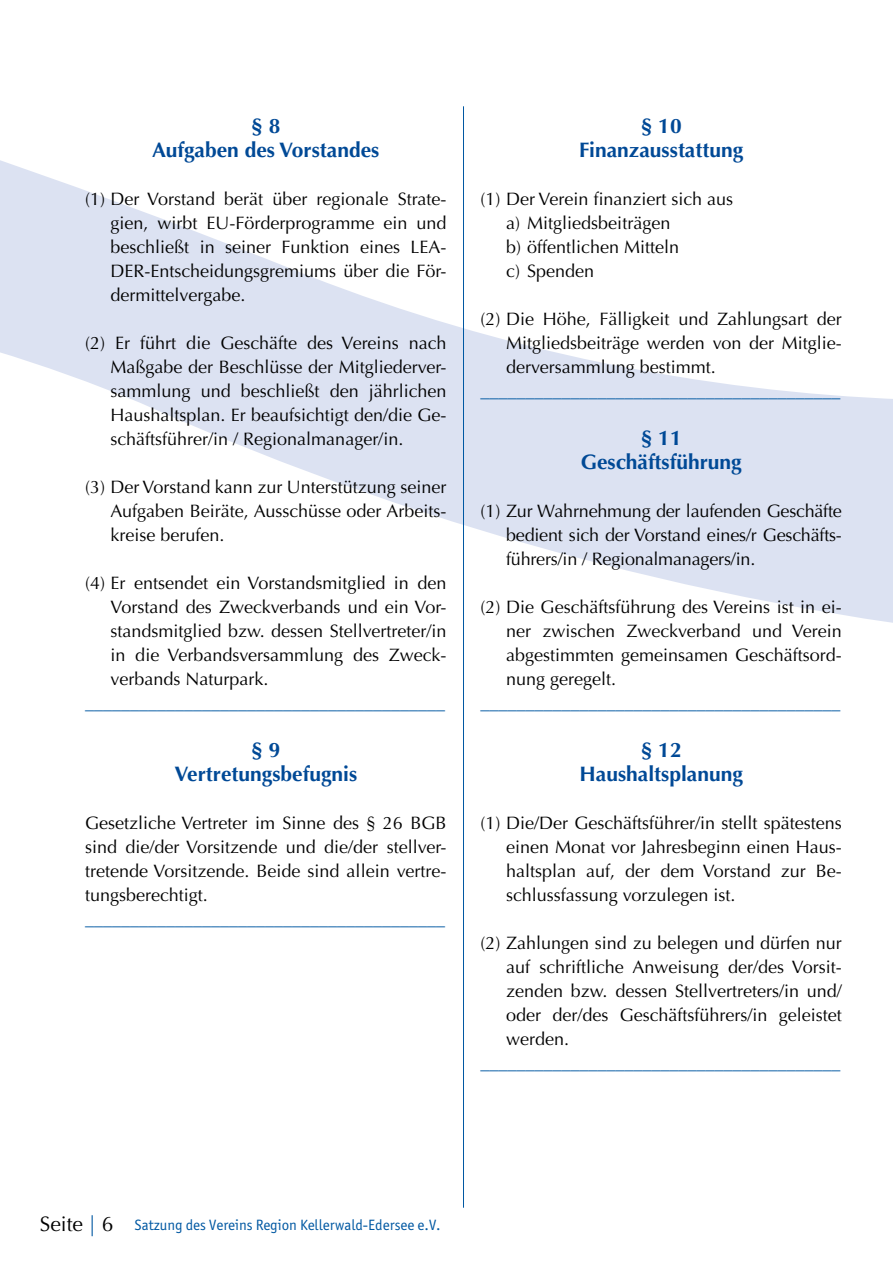
<style>
.page{position:relative;width:893px;height:1263px;background:#fff}
.page>*{position:absolute;margin:0;border:0;box-sizing:border-box;transform-origin:0 0}
.t1{font:700 21px/24px "Optima";color:#004996;text-align:center}
.t2{font:18px/24px "Optima";color:#000;text-align:justify}
.t3{font:18px "Optima";color:#0058a2}
.t4{font:15px "Officina Sans ITC Pro";color:#0058a2}
.s1{font-family:"Optima";font-size:21px;color:#000}
.s2{font-family:"Optima";font-size:21px}
</style>
<div class="page">
<svg style="left:0;top:160px;width:893px;height:463px"></svg>
<hr style="left:463px;top:106px;width:1px;height:1102px;background:#0058a2">
<p class="t1" style="left:152px;top:114px;width:229px">§ 8<br>Aufgaben des Vorstandes</p>
<p class="t2" style="left:111px;top:187px;width:337px;text-indent:-26px">(1) Der Vorstand berät über regionale Strate&shy;gien, wirbt EU-Förderprogramme ein und beschließt in seiner Funktion eines LEA-DER-Entscheidungsgremiums über die För&shy;dermittelvergabe.</p>
<p class="t2" style="left:111px;top:331px;width:337px;text-indent:-26px">(2) Er führt die Geschäfte des Vereins nach Maßgabe der Beschlüsse der Mitgliederver&shy;sammlung und beschließt den jährlichen Haushaltsplan. Er beaufsichtigt den/die Ge&shy;schäftsführer/in / Regionalmanager/in.</p>
<p class="t2" style="left:111px;top:475px;width:337px;text-indent:-26px">(3) Der Vorstand kann zur Unterstützung seiner Aufgaben Beiräte, Ausschüsse oder Arbeits&shy;kreise berufen.</p>
<p class="t2" style="left:111px;top:571px;width:337px;text-indent:-26px">(4) Er entsendet ein Vorstandsmitglied in den Vorstand des Zweckverbands und ein Vor&shy;standsmitglied bzw. dessen Stellvertreter/in in die Verbandsversammlung des Zweck&shy;verbands Naturpark.</p>
<p class="t3" style="left:85px;top:692px;width:362px">________________________________________</p>
<p class="t1" style="left:174px;top:738px;width:184px">§ 9<br>Vertretungsbefugnis</p>
<p class="t2" style="left:85px;top:811px;width:363px">Gesetzliche Vertreter im Sinne des § 26 BGB sind die/der Vorsitzende und die/der stellver&shy;tretende Vorsitzende. Beide sind allein vertre&shy;tungsberechtigt.</p>
<p class="t3" style="left:85px;top:908px;width:361px">________________________________________</p>
<p class="t1" style="left:579px;top:114px;width:166px">§ 10<br>Finanzausstattung</p>
<p class="t2" style="left:506px;top:187px;width:229px;text-align:left;text-indent:-26px">(1) Der Verein finanziert sich aus a) Mitgliedsbeiträgen<br>b) öffentlichen Mitteln<br>c) Spenden</p>
<p class="t2" style="left:506px;top:307px;width:337px;text-indent:-26px">(2) Die Höhe, Fälligkeit und Zahlungsart der Mitgliedsbeiträge werden von der Mitglie&shy;derversammlung bestimmt.</p>
<p class="t3" style="left:480px;top:380px;width:362px">________________________________________</p>
<p class="t1" style="left:581px;top:426px;width:163px">§ 11<br>Geschäftsführung</p>
<p class="t2" style="left:506px;top:499px;width:337px;text-indent:-26px">(1) Zur Wahrnehmung der laufenden Geschäfte bedient sich der Vorstand eines/r Geschäfts&shy;führers/in / Regionalmanagers/in.</p>
<p class="t2" style="left:506px;top:595px;width:337px;text-indent:-26px">(2) Die Geschäftsführung des Vereins ist in ei&shy;ner zwischen Zweckverband und Verein abgestimmten gemeinsamen Geschäftsord&shy;nung geregelt.</p>
<p class="t3" style="left:480px;top:692px;width:362px">________________________________________</p>
<p class="t1" style="left:579px;top:738px;width:165px">§ 12<br>Haushaltsplanung</p>
<p class="t2" style="left:506px;top:811px;width:337px;text-indent:-26px">(1) Die/Der Geschäftsführer/in stellt spätestens einen Monat vor Jahresbeginn einen Haus&shy;haltsplan auf, der dem Vorstand zur Be&shy;schlussfassung vorzulegen ist.</p>
<p class="t2" style="left:506px;top:931px;width:337px;text-indent:-26px">(2) Zahlungen sind zu belegen und dürfen nur auf schriftliche Anweisung der/des Vorsit&shy;zenden bzw. dessen Stellvertreters/in und/ oder der/des Geschäftsführers/in geleistet werden.</p>
<p class="t3" style="left:480px;top:1052px;width:362px">________________________________________</p>
<p class="t4" style="left:40px;top:1216px;width:402px"><span class="s1">Seite</span> <span class="s2">|</span> <span class="s1">6</span> Satzung des Vereins Region Kellerwald-Edersee e.V.</p>
</div>
